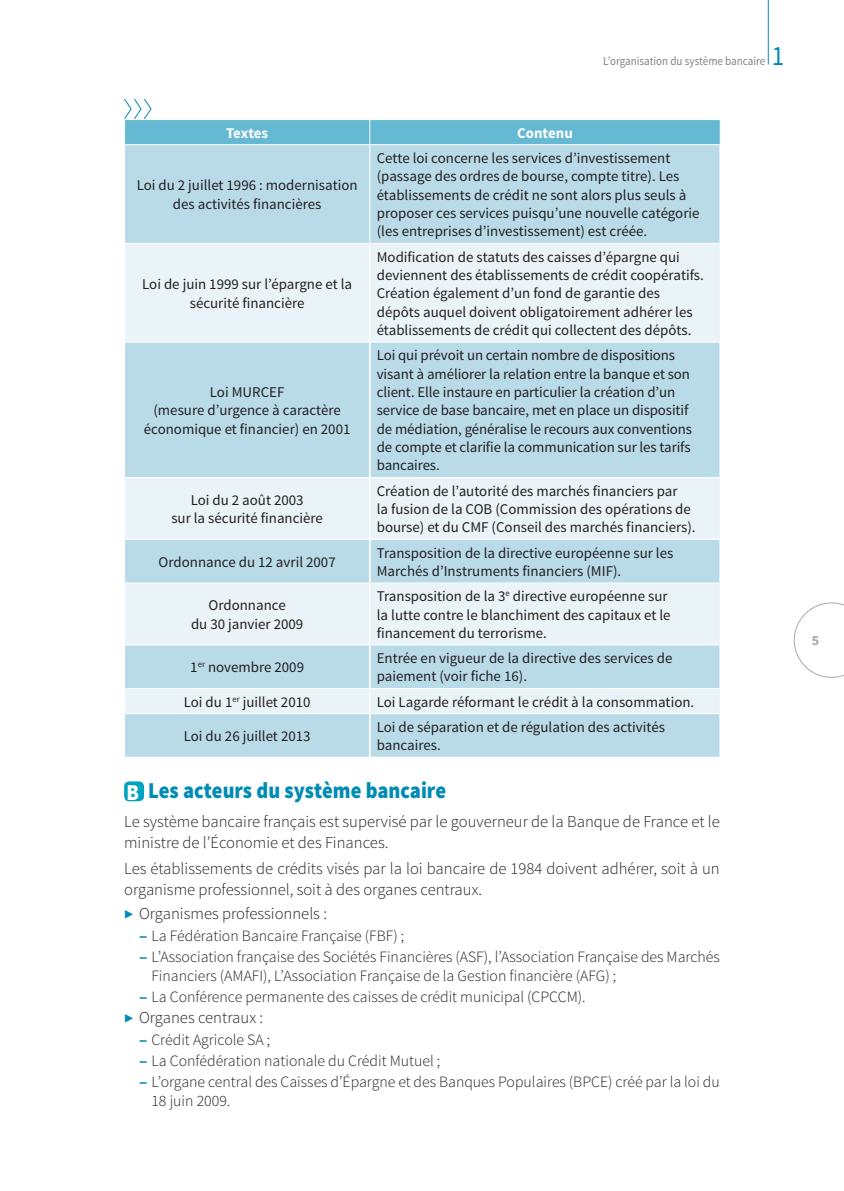
<style>
.page{position:relative;width:844px;height:1191px;background:#fff}
.page>*{position:absolute;margin:0;border:0;box-sizing:border-box;transform-origin:0 0}
.t1{font:28px "Source Sans Pro";color:#008bb4;scale:.9 1}
.t2{font:900 22.75px "Source Sans Pro";color:#008bb4;scale:.9 1}
.t3{font:300 16.62px/21px "Source Sans Pro";color:#231f20}
.t4{font:300 15.75px/21px "Source Sans Pro";color:#231f20}
.t5{font:14.88px/18.4px "Source Sans Pro";color:#231f20}
.t6{font:700 14.88px "Source Sans Pro";color:#fff}
.t7{font:700 14px "Source Sans Pro";color:#a8a9ad}
.t8{font:12.25px "Source Sans Pro";color:#808285;scale:.9 1}
.s1{color:#fff}
.s2{color:#008bb4}
.s3{font-weight:700;color:#008bb4}
</style>
<div class="page">
<div style="left:125px;top:145px;width:594px;height:612px;background:#b9dbe8"></div>
<svg style="left:125px;top:244px;width:594px;height:469px;background:#d2e7ef"></svg>
<hr style="left:369px;top:145px;width:1px;height:98px;background:#fff">
<hr style="left:369px;top:478px;width:1px;height:61px;background:#fff">
<hr style="left:369px;top:583px;width:1px;height:61px;background:#fff">
<svg style="left:369px;top:689px;width:1px;height:24px"></svg>
<svg style="left:719px;top:689px;width:1px;height:24px"></svg>
<hr style="left:124px;top:243px;width:246px;height:1px;background:#fff">
<hr style="left:370px;top:243px;width:350px;height:1px;background:#fff">
<hr style="left:124px;top:342px;width:246px;height:1px;background:#fff">
<hr style="left:370px;top:342px;width:350px;height:1px;background:#fff">
<hr style="left:370px;top:477px;width:350px;height:1px;background:#fff">
<hr style="left:124px;top:539px;width:246px;height:1px;background:#fff">
<hr style="left:370px;top:539px;width:350px;height:1px;background:#fff">
<hr style="left:369px;top:540px;width:1px;height:42px;background:#fff">
<hr style="left:124px;top:582px;width:246px;height:1px;background:#fff">
<hr style="left:370px;top:582px;width:350px;height:1px;background:#fff">
<hr style="left:124px;top:713px;width:246px;height:1px;background:#fff">
<hr style="left:370px;top:713px;width:350px;height:1px;background:#fff">
<hr style="left:369px;top:714px;width:1px;height:43px;background:#fff">
<hr style="left:124px;top:644px;width:246px;height:1px;background:#fff">
<hr style="left:370px;top:644px;width:350px;height:1px;background:#fff">
<hr style="left:369px;top:645px;width:1px;height:43px;background:#fff">
<hr style="left:124px;top:688px;width:246px;height:1px;background:#fff">
<hr style="left:370px;top:688px;width:350px;height:1px;background:#fff">
<hr style="left:369px;top:244px;width:1px;height:98px;background:#fff">
<hr style="left:124px;top:477px;width:246px;height:1px;background:#fff">
<hr style="left:369px;top:342px;width:1px;height:135px;background:#fff">
<div style="left:124px;top:781px;width:20px;height:20px;background:#00a2c2;border-radius:5px"></div>
<svg style="left:124px;top:98px;width:596px;height:47px"></svg>
<svg style="left:793px;top:602px;width:50px;height:76px"></svg>
<hr style="left:767px;top:0;width:1px;height:65px;background:#008bb4">
<p class="t6" style="left:226px;top:123px;width:44px">Textes</p>
<p class="t6" style="left:517px;top:123px;width:57px">Contenu</p>
<p class="t8" style="left:603px;top:53px;width:182px">L’organisation du système bancaire</p>
<h1 class="t1" style="left:771px;top:38px;width:15px">1</h1>
<p class="t5" style="left:137px;top:177px;width:222px;text-align:center">Loi du 2 juillet 1996 : modernisation des activités financières</p>
<p class="t5" style="left:142px;top:275px;width:211px;text-align:center">Loi de juin 1999 sur l’épargne et la sécurité financière</p>
<p class="t5" style="left:144px;top:383px;width:208px;text-align:center">Loi MURCEF<br>(mesure d’urgence à caractère économique et financier) en 2001</p>
<p class="t5" style="left:377px;top:149px;width:324px">Cette loi concerne les services d’investissement (passage des ordres de bourse, compte titre). Les établissements de crédit ne sont alors plus seuls à proposer ces services puisqu’une nouvelle catégorie (les entreprises d’investissement) est créée.</p>
<p class="t5" style="left:377px;top:248px;width:328px">Modification de statuts des caisses d’épargne qui deviennent des établissements de crédit coopératifs.<br>Création également d’un fond de garantie des dépôts auquel doivent obligatoirement adhérer les établissements de crédit qui collectent des dépôts.</p>
<p class="t5" style="left:377px;top:346px;width:317px">Loi qui prévoit un certain nombre de dispositions visant à améliorer la relation entre la banque et son client. Elle instaure en particulier la création d’un service de base bancaire, met en place un dispositif de médiation, généralise le recours aux conventions de compte et clarifie la communication sur les tarifs bancaires.</p>
<p class="t5" style="left:171px;top:491px;width:153px;text-align:center">Loi du 2 août 2003<br>sur la sécurité financière</p>
<p class="t5" style="left:377px;top:482px;width:320px">Création de l’autorité des marchés financiers par<br>la fusion de la COB (Commission des opérations de bourse) et du CMF (Conseil des marchés financiers).</p>
<p class="t5" style="left:159px;top:553px;width:178px">Ordonnance du 12 avril 2007</p>
<p class="t5" style="left:377px;top:544px;width:298px">Transposition de la directive européenne sur les<br>Marchés d’Instruments financiers (MIF).</p>
<p class="t5" style="left:191px;top:596px;width:114px;text-align:center">Ordonnance<br>du 30 janvier 2009</p>
<p class="t5" style="left:377px;top:587px;width:295px">Transposition de la 3<sup>e</sup> directive européenne sur la lutte contre le blanchiment des capitaux et le financement du terrorisme.</p>
<p class="t5" style="left:190px;top:658px;width:115px">1<sup>er</sup> novembre 2009</p>
<p class="t5" style="left:377px;top:649px;width:297px">Entrée en vigueur de la directive des services de paiement (voir fiche 16).</p>
<p class="t5" style="left:184px;top:693px;width:128px">Loi du 1<sup>er</sup> juillet 2010</p>
<p class="t5" style="left:377px;top:693px;width:319px">Loi Lagarde réformant le crédit à la consommation.</p>
<p class="t5" style="left:184px;top:727px;width:128px">Loi du 26 juillet 2013</p>
<p class="t5" style="left:377px;top:718px;width:290px">Loi de séparation et de régulation des activités bancaires.</p>
<p class="t2" style="left:127px;top:776px;width:356px"><span class="s1">B</span> Les acteurs du système bancaire</p>
<p class="t3" style="left:124px;top:811px;width:597px">Le système bancaire français est supervisé par le gouverneur de la Banque de France et le ministre de l’Économie et des Finances.</p>
<p class="t3" style="left:124px;top:858px;width:597px">Les établissements de crédits visés par la loi bancaire de 1984 doivent adhérer, soit à un organisme professionnel, soit à des organes centraux.</p>
<p class="t3" style="left:124px;top:903px;width:204px"><span class="s2">▶</span> Organismes professionnels :</p>
<p class="t4" style="left:139px;top:925px;width:582px"><span class="s3">‒</span> La Fédération Bancaire Française (FBF) ;<br><span class="s3">‒</span> L’Association française des Sociétés Financières (ASF), l’Association Française des Marchés</p>
<p class="t4" style="left:139px;top:965px;width:479px;text-indent:12px">Financiers (AMAFI), L’Association Française de la Gestion financière (AFG) ; <span class="s3">‒</span> La Conférence permanente des caisses de crédit municipal (CPCCM).</p>
<p class="t3" style="left:124px;top:1007px;width:140px"><span class="s2">▶</span> Organes centraux :</p>
<p class="t4" style="left:139px;top:1029px;width:582px"><span class="s3">‒</span> Crédit Agricole SA ;<br><span class="s3">‒</span> La Confédération nationale du Crédit Mutuel ;<br><span class="s3">‒</span> L’organe central des Caisses d’Épargne et des Banques Populaires (BPCE) créé par la loi du</p>
<p class="t4" style="left:151px;top:1090px;width:80px">18 juin 2009.</p>
<p class="t7" style="left:811px;top:632px;width:9px">5</p>
</div>
